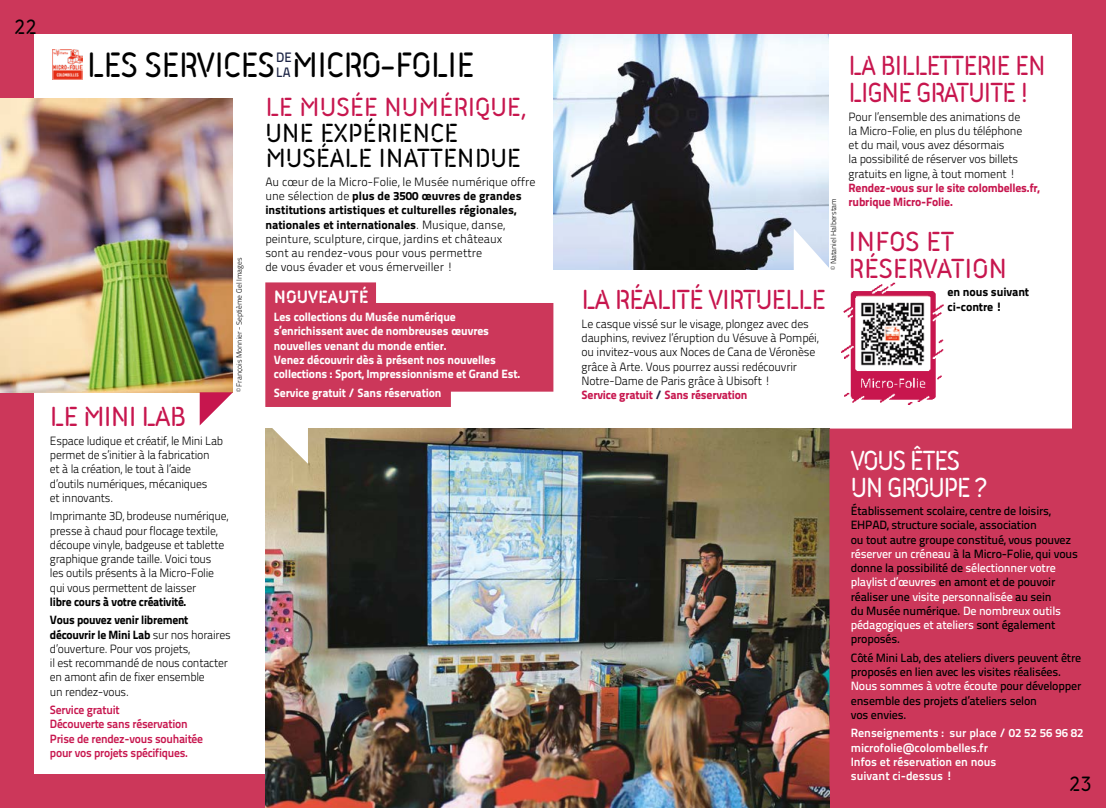
<style>
.page{position:relative;width:1106px;height:808px;background:#cc375a}
.page>*{position:absolute;margin:0;border:0;box-sizing:border-box;transform-origin:0 0}
.t1{font:500 38.25px "Iconic Stencil";letter-spacing:-.015em;color:#000;scale:.95 1}
.t2{font:500 30px/27px "Iconic Stencil";letter-spacing:-.03em;color:#c7164e;scale:.94 1}
.t3{font:500 30px "Iconic Stencil";letter-spacing:-.03em;color:#c7164e}
.t4{font:500 30px/27px "Iconic Stencil";color:#c7164e}
.t5{font:500 30px/27px "Iconic Stencil";letter-spacing:-.04em;color:#fff;scale:.94 1}
.t6{font:500 28.5px/25.5px "Iconic Stencil";color:#000}
.t7{font:500 28.5px "Iconic Stencil";color:#c7164e}
.t8{font:500 22.5px "Iconic Stencil";color:#000}
.t9{font:700 19.5px "Iconic Stencil";color:#fff}
.t10{font:13.65px/15px "Titillium Text 14 L 600 wt";color:#1c2445;scale:.95 1}
.t11{font:12px/14.2px "Titillium Text 14 L 250 wt";letter-spacing:-.015em;color:#000}
.t12{font:12px/14.2px "Titillium Text 14 L 600 wt";letter-spacing:-.015em;color:#000}
.t13{font:12px/14.2px "Titillium Text 14 L 999 wt";letter-spacing:-.01em;color:#fff}
.t14{font:12px/14.2px "Titillium Text 14 L 999 wt";color:#000}
.t15{font:12px/14.2px "Titillium Text 14 L 800 wt";color:#fff}
.t16{font:12px/14.2px "Titillium Text 14 L 800 wt";letter-spacing:-.02em;color:#c7164e}
.t17{font:12px/14.2px "Titillium Text 14 L 999 wt";letter-spacing:-.015em;color:#c7164e}
.t18{font:12px/18.5px "Titillium Text 14 L 999 wt";letter-spacing:-.02em;color:#000}
.t19{font:7.5px "Titillium Text 14 L 250 wt";letter-spacing:-.01em;color:#000}
.s1{font-family:"Titillium Text 14 L 250 wt"}
.s2{color:#1c2445}
.s3{color:#fff}
</style>
<div class="page">
<div style="left:34px;top:34px;width:1038px;height:740px;background:#fff"></div>
<img style="left:52px;top:49px;width:31px;height:31px">
<img style="left:0;top:98px;width:233px;height:294px">
<img style="left:265px;top:428px;width:564px;height:380px">
<svg style="left:271px;top:428px;width:37px;height:36px"></svg>
<img style="left:553px;top:34px;width:275px;height:236px">
<svg style="left:793px;top:228px;width:36px;height:42px"></svg>
<div style="left:829px;top:428px;width:243px;height:361px;background:#cc375a"></div>
<img style="left:841px;top:282px;width:102px;height:122px">
<img style="left:858px;top:299px;width:67px;height:69px">
<svg style="left:200px;top:392px;width:33px;height:33px"></svg>
<svg style="left:265px;top:282px;width:288px;height:125px;fill:#cc375a"></svg>
<h3 class="t8" style="left:15px;top:11px;width:23px">22</h3>
<h1 class="t1" style="left:87px;top:39px;width:409px">LES SERVICES MICRO-FOLIE</h1>
<p class="t10" style="left:276px;top:50px;width:18px">DE<br>LA</p>
<p class="t19" style="left:235px;top:392px;width:136px;rotate:-90deg">© François Monnier - Septième Ciel Images</p>
<h2 class="t3" style="left:50px;top:396px;width:137px">LE MINI LAB</h2>
<p class="t11" style="left:50px;top:434px;width:175px">Espace ludique et créatif, le Mini Lab permet de s’initier à la fabrication<br>et à la création, le tout à l’aide d’outils numériques, mécaniques<br>et innovants.</p>
<p class="t11" style="left:50px;top:509px;width:180px">Imprimante 3D, brodeuse numérique, presse à chaud pour flocage textile, découpe vinyle, badgeuse et tablette graphique grande taille. Voici tous<br>les outils présents à la Micro-Folie qui vous permettent de laisser</p>
<p class="t18" style="left:50px;top:592px;width:140px">libre cours à votre créativité.<br>Vous pouvez venir librement</p>
<p class="t18" style="left:50px;top:625px;width:182px">découvrir le Mini Lab <span class="s1">sur nos horaires</span></p>
<p class="t11" style="left:50px;top:642px;width:179px">d’ouverture. Pour vos projets,<br>il est recommandé de nous contacter en amont afin de fixer ensemble<br>un rendez-vous.</p>
<p class="t16" style="left:50px;top:703px;width:155px">Service gratuit<br>Découverte sans réservation<br>Prise de rendez-vous souhaitée pour vos projets spécifiques.</p>
<h3 class="t7" style="left:265px;top:88px;width:263px">LE MUSÉE NUMÉRIQUE,</h3>
<h3 class="t6" style="left:265px;top:118px;width:257px">UNE EXPÉRIENCE<br>MUSÉALE INATTENDUE</h3>
<p class="t11" style="left:265px;top:175px;width:272px">Au cœur de la Micro-Folie, le Musée numérique offre</p>
<p class="t14" style="left:265px;top:189px;width:258px"><span class="s1">une sélection de</span> plus de 3500 œuvres de grandes institutions artistiques et culturelles régionales, nationales et internationales<span class="s1">. Musique, danse,</span></p>
<p class="t11" style="left:265px;top:231px;width:238px">peinture, sculpture, cirque, jardins et châteaux sont au rendez-vous pour vous permettre<br>de vous évader et vous émerveiller !</p>
<h3 class="t9" style="left:274px;top:282px;width:96px">NOUVEAUTÉ</h3>
<p class="t13" style="left:274px;top:310px;width:248px">Les collections du Musée numérique s’enrichissent avec de nombreuses œuvres nouvelles venant du monde entier.<br>Venez découvrir dès à présent nos nouvelles collections : Sport, Impressionnisme et Grand Est.</p>
<p class="t13" style="left:274px;top:385px;width:169px">Service gratuit / Sans réservation</p>
<p class="t19" style="left:829px;top:270px;width:73px;rotate:-90deg">© Nataniel Halberstam</p>
<h2 class="t3" style="left:581px;top:279px;width:246px">LA RÉALITÉ VIRTUELLE</h2>
<p class="t11" style="left:581px;top:317px;width:239px">Le casque vissé sur le visage, plongez avec des dauphins, revivez l’éruption du Vésuve à Pompéi, ou invitez-vous aux Noces de Cana de Véronèse grâce à Arte. Vous pourrez aussi redécouvrir Notre-Dame de Paris grâce à Ubisoft !</p>
<p class="t17" style="left:581px;top:388px;width:167px">Service gratuit <span class="s2">/</span> Sans réservation</p>
<h2 class="t2" style="left:848px;top:50px;width:211px">LA BILLETTERIE EN<br>LIGNE GRATUITE !</h2>
<p class="t11" style="left:848px;top:109px;width:175px">Pour l’ensemble des animations de la Micro-Folie, en plus du téléphone et du mail, vous avez désormais<br>la possibilité de réserver vos billets gratuits en ligne, à tout moment !</p>
<p class="t17" style="left:848px;top:180px;width:192px">Rendez-vous sur le site colombelles.fr, rubrique Micro-Folie.</p>
<h2 class="t4" style="left:848px;top:225px;width:160px">INFOS ET<br>RÉSERVATION</h2>
<p class="t14" style="left:947px;top:285px;width:83px">en nous suivant ci-contre !</p>
<h2 class="t5" style="left:850px;top:444px;width:147px">VOUS ÊTES<br>UN GROUPE ?</h2>
<p class="t12" style="left:850px;top:504px;width:229px">Établissement scolaire, centre de loisirs, EHPAD, structure sociale, association<br>ou tout autre groupe constitué, vous pouvez <span class="s3">réserver un créneau</span> à la Micro-Folie, qui vous donne la possibilité de <span class="s3">sélectionner votre playlist d’œuvres</span> en amont et de pouvoir réaliser une <span class="s3">visite personnalisée</span> au sein<br>du Musée numérique. <span class="s3">De nombreux outils pédagogiques et ateliers</span> sont également proposés.</p>
<p class="t12" style="left:850px;top:650px;width:232px">Côté Mini Lab, des ateliers divers peuvent être proposés en lien avec les visites réalisées.<br><span class="s3">Nous sommes à votre écoute</span> pour développer ensemble des projets d’ateliers selon<br>vos envies.</p>
<p class="t15" style="left:850px;top:726px;width:234px">Renseignements : sur place / 02 52 56 96 82 microfolie@colombelles.fr<br>Infos et réservation en nous<br>suivant ci-dessus !</p>
<h3 class="t8" style="left:1069px;top:768px;width:23px">23</h3>
</div>
